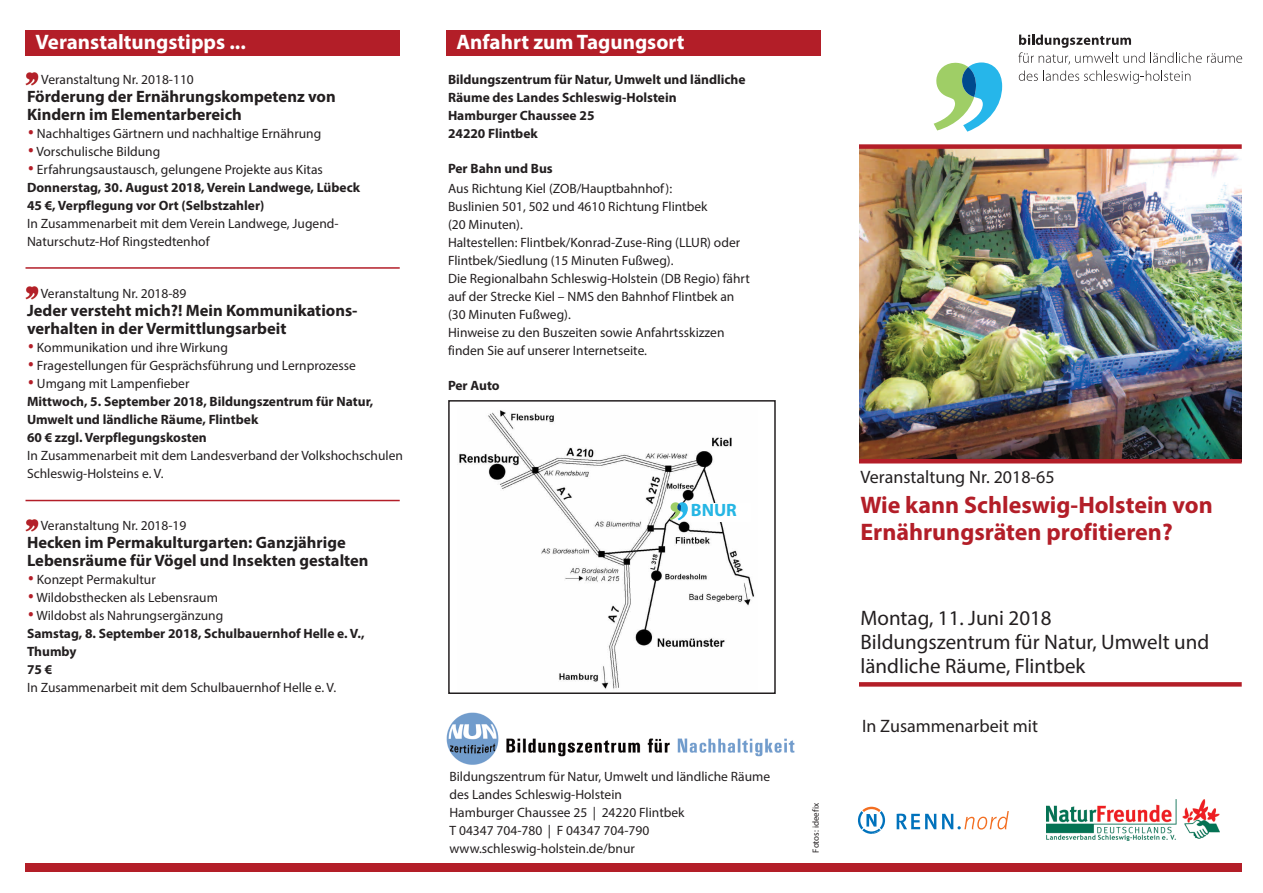
<style>
.page{position:relative;width:1263px;height:893px;background:#fff}
.page>*{position:absolute;margin:0;border:0;box-sizing:border-box;transform-origin:0 0}
.t1{font:34.5px "Myriad Pro";color:#b31e28}
.t2{font:700 24px/27px "Myriad Pro";color:#b31e28}
.t3{font:21px/24px "Myriad Pro";color:#231f20}
.t4{font:700 21px "Myriad Pro";color:#fff}
.t5{font:18px "Myriad Pro";color:#231f20}
.t6{font:700 17.85px "Myriad Pro";color:#26b6e4}
.t7{font:700 16.5px/18px "Myriad Pro";color:#231f20}
.t8{font:13.5px/18px "Myriad Pro";color:#231f20}
.t9{font:700 13.5px/18px "Myriad Pro";color:#231f20}
.t10{font:9px "Myriad Pro";color:#231f20}
.s1{font-weight:700;font-stretch:condensed;color:#fff}
</style>
<div class="page">
<img style="left:859px;top:149px;width:383px;height:310px">
<div style="left:859px;top:682px;width:383px;height:5px;background:#b31e28"></div>
<svg style="left:1018px;top:35px;width:224px;height:30px"></svg>
<svg style="left:1019px;top:71px;width:171px;height:13px"></svg>
<svg style="left:934px;top:62px;width:68px;height:70px"></svg>
<div style="left:446px;top:30px;width:375px;height:25px;background:#b31e28"></div>
<div style="left:26px;top:30px;width:374px;height:25px;background:#b31e28"></div>
<div style="left:26px;top:863px;width:1216px;height:9px;background:#b31e28"></div>
<img style="left:446px;top:712px;width:349px;height:53px">
<div style="left:859px;top:144px;width:383px;height:5px;background:#b31e28"></div>
<hr style="left:859px;top:459px;width:383px;height:4px;background:#b31e28">
<img style="left:459px;top:410px;width:296px;height:279px">
<div style="left:448px;top:400px;width:328px;height:294px;border:2px solid #231f20"></div>
<div style="left:691px;top:503px;width:60px;height:18px;background:#fff"></div>
<svg style="left:670px;top:502px;width:18px;height:18px"></svg>
<svg style="left:858px;top:807px;width:27px;height:27px"></svg>
<svg style="left:897px;top:814px;width:39px;height:15px"></svg>
<svg style="left:942px;top:811px;width:67px;height:18px"></svg>
<img style="left:1047px;top:800px;width:172px;height:41px">
<svg style="left:26px;top:73px;width:12px;height:12px"></svg>
<svg style="left:26px;top:287px;width:12px;height:12px"></svg>
<svg style="left:26px;top:519px;width:12px;height:12px"></svg>
<hr style="left:26px;top:267px;width:374px;height:2px;background:#b31e28">
<hr style="left:26px;top:500px;width:374px;height:1px;background:#b31e28">
<h3 class="t4" style="left:36px;top:34px;width:212px">Veranstaltungstipps ...</h3>
<h3 class="t4" style="left:456px;top:34px;width:230px">Anfahrt zum Tagungsort</h3>
<p class="t8" style="left:41px;top:71px;width:154px">Veranstaltung Nr. 2018-110</p>
<p class="t7" style="left:27px;top:89px;width:310px">Förderung der Ernährungskompetenz von<br>Kindern im Elementarbereich</p>
<h1 class="t1" style="left:27px;top:110px;width:9px">.</h1>
<p class="t8" style="left:37px;top:125px;width:286px">Nachhaltiges Gärtnern und nachhaltige Ernährung</p>
<h1 class="t1" style="left:27px;top:128px;width:9px">.</h1>
<p class="t8" style="left:36px;top:143px;width:125px">Vorschulische Bildung</p>
<h1 class="t1" style="left:27px;top:146px;width:9px">.</h1>
<p class="t8" style="left:37px;top:161px;width:287px">Erfahrungsaustausch, gelungene Projekte aus Kitas</p>
<p class="t9" style="left:27px;top:179px;width:335px">Donnerstag, 30. August 2018, Verein Landwege, Lübeck<br>45 €, Verpflegung vor Ort (Selbstzahler)</p>
<p class="t8" style="left:27px;top:215px;width:313px">In Zusammenarbeit mit dem Verein Landwege, Jugend-<br>Naturschutz-Hof Ringstedtenhof</p>
<p class="t8" style="left:41px;top:285px;width:159px">Veranstaltung Nr. 2018-89 <span class="s1">1</span></p>
<p class="t7" style="left:27px;top:303px;width:332px">Jeder versteht mich?! Mein Kommunikations&shy;verhalten in der Vermittlungsarbeit</p>
<h1 class="t1" style="left:27px;top:324px;width:9px">.</h1>
<p class="t8" style="left:37px;top:339px;width:192px">Kommunikation und ihre Wirkung</p>
<h1 class="t1" style="left:27px;top:342px;width:9px">.</h1>
<p class="t8" style="left:37px;top:357px;width:320px">Fragestellungen für Gesprächsführung und Lernprozesse</p>
<h1 class="t1" style="left:27px;top:360px;width:9px">.</h1>
<p class="t8" style="left:37px;top:375px;width:154px">Umgang mit Lampenfieber</p>
<p class="t9" style="left:27px;top:393px;width:348px">Mittwoch, 5. September 2018, Bildungszentrum für Natur,<br>Umwelt und ländliche Räume, Flintbek<br>60 € zzgl. Verpflegungskosten</p>
<p class="t8" style="left:27px;top:447px;width:377px">In Zusammenarbeit mit dem Landesverband der Volkshochschulen<br>Schleswig-Holsteins e. V.</p>
<p class="t8" style="left:41px;top:517px;width:156px">Veranstaltung Nr. 2018-19 <span class="s1">1</span></p>
<p class="t7" style="left:27px;top:535px;width:343px">Hecken im Permakulturgarten: Ganzjährige<br>Lebensräume für Vögel und Insekten gestalten</p>
<h1 class="t1" style="left:27px;top:556px;width:9px">.</h1>
<p class="t8" style="left:37px;top:571px;width:120px">Konzept Permakultur</p>
<h1 class="t1" style="left:27px;top:574px;width:9px">.</h1>
<p class="t8" style="left:36px;top:589px;width:183px">Wildobsthecken als Lebensraum</p>
<h1 class="t1" style="left:27px;top:592px;width:9px">.</h1>
<p class="t8" style="left:36px;top:607px;width:188px">Wildobst als Nahrungsergänzung</p>
<p class="t9" style="left:27px;top:625px;width:339px">Samstag, 8. September 2018, Schulbauernhof Helle e. V.,<br>Thumby<br>75€</p>
<p class="t8" style="left:27px;top:679px;width:311px">In Zusammenarbeit mit dem Schulbauernhof Helle e. V.</p>
<p class="t9" style="left:448px;top:71px;width:299px">Bildungszentrum für Natur, Umwelt und ländliche<br>Räume des Landes Schleswig-Holstein<br>Hamburger Chaussee 25<br>24220 Flintbek</p>
<p class="t9" style="left:448px;top:160px;width:106px">Per Bahn und Bus</p>
<p class="t8" style="left:448px;top:181px;width:303px">Aus Richtung Kiel (ZOB/Hauptbahnhof):<br>Buslinien 501, 502 und 4610 Richtung Flintbek<br>(20 Minuten).<br>Haltestellen: Flintbek/Konrad-Zuse-Ring (LLUR) oder Flintbek/Siedlung (15 Minuten Fußweg).<br>Die Regionalbahn Schleswig-Holstein (DB Regio) fährt auf der Strecke Kiel – NMS den Bahnhof Flintbek an (30 Minuten Fußweg).<br>Hinweise zu den Buszeiten sowie Anfahrtsskizzen finden Sie auf unserer Internetseite.</p>
<p class="t9" style="left:448px;top:378px;width:53px">Per Auto</p>
<h3 class="t6" style="left:691px;top:504px;width:47px">BNUR</h3>
<p class="t8" style="left:449px;top:768px;width:322px">Bildungszentrum für Natur, Umwelt und ländliche Räume des Landes Schleswig-Holstein<br>Hamburger Chaussee 25 | 24220 Flintbek<br>T 04347 704-780 | F 04347 704-790 www.schleswig-holstein.de/bnur</p>
<p class="t10" style="left:812px;top:852px;width:51px;rotate:-90deg">Fotos: ideefix</p>
<h3 class="t5" style="left:860px;top:470px;width:196px">Veranstaltung Nr. 2018-65</h3>
<h2 class="t2" style="left:860px;top:493px;width:354px">Wie kann Schleswig-Holstein von<br>Ernährungsräten profitieren?</h2>
<h3 class="t3" style="left:860px;top:608px;width:350px">Montag, 11. Juni 2018<br>Bildungszentrum für Natur, Umwelt und ländliche Räume, Flintbek</h3>
<h3 class="t5" style="left:862px;top:719px;width:177px">In Zusammenarbeit mit</h3>
</div>
